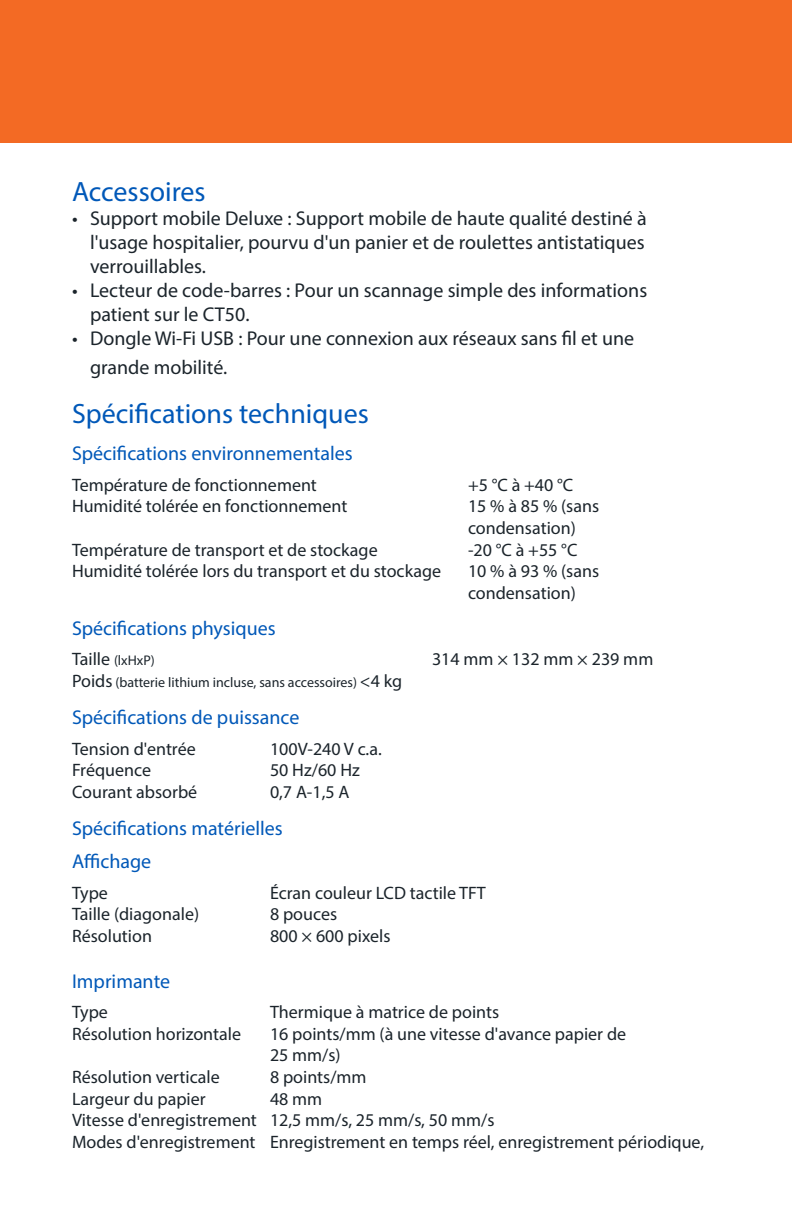
<style>
.page{position:relative;width:792px;height:1224px;background:#fff}
.page>*{position:absolute;margin:0;border:0;box-sizing:border-box;transform-origin:0 0}
.t1{font:28px "Myriad Pro";color:#0058b8}
.t2{font:20px/24px "Myriad Pro";color:#1b242b}
.t3{font:20px/33px "Myriad Pro";color:#0058b8}
.t4{font:18px/21.6px "Myriad Pro";color:#1b242b}
.t5{font:14px "Myriad Pro";color:#1b242b}
.s1{font-size:18px}
</style>
<div class="page">
<div style="left:0;top:0;width:792px;height:142px;background:#f36a24"></div>
<h1 class="t1" style="left:72px;top:174px;width:135px">Accessoires</h1>
<p class="t2" style="left:90px;top:206px;width:558px;text-align:justify;text-indent:-18px">• Support mobile Deluxe : Support mobile de haute qualité destiné à l'usage hospitalier, pourvu d'un panier et de roulettes antistatiques verrouillables.</p>
<p class="t2" style="left:90px;top:278px;width:559px;text-indent:-18px">• Lecteur de code-barres : Pour un scannage simple des informations patient sur le CT50.</p>
<p class="t2" style="left:90px;top:324px;width:546px;line-height:28.8px;text-indent:-18px">• Dongle Wi-Fi USB : Pour une connexion aux réseaux sans fil et une grande mobilité.</p>
<h1 class="t1" style="left:72px;top:396px;width:298px">Spécifications techniques</h1>
<p class="t3" style="left:72px;top:437px;width:282px">Spécifications environnementales</p>
<p class="t4" style="left:72px;top:474px;width:246px">Température de fonctionnement</p>
<p class="t4" style="left:468px;top:474px;width:107px">+5 °C à +40 °C</p>
<p class="t4" style="left:72px;top:495px;width:277px">Humidité tolérée en fonctionnement</p>
<p class="t4" style="left:468px;top:495px;width:133px">15 % à 85 % (sans condensation)</p>
<p class="t4" style="left:72px;top:538px;width:307px">Température de transport et de stockage</p>
<p class="t4" style="left:468px;top:538px;width:111px">-20 °C à +55 °C</p>
<p class="t4" style="left:72px;top:560px;width:371px">Humidité tolérée lors du transport et du stockage</p>
<p class="t4" style="left:468px;top:560px;width:133px">10 % à 93 % (sans condensation)</p>
<p class="t3" style="left:72px;top:611px;width:205px">Spécifications physiques</p>
<p class="t5" style="left:72px;top:652px;width:84px"><span class="s1">Taille</span> (lxHxP)</p>
<p class="t4" style="left:432px;top:648px;width:223px">314 mm × 132 mm × 239 mm</p>
<p class="t5" style="left:72px;top:674px;width:332px"><span class="s1">Poids</span> (batterie lithium incluse, sans accessoires) <span class="s1">&lt;4 kg</span></p>
<p class="t3" style="left:72px;top:701px;width:229px">Spécifications de puissance</p>
<p class="t4" style="left:72px;top:738px;width:125px">Tension d'entrée</p>
<p class="t4" style="left:270px;top:738px;width:113px">100V-240 V c.a.</p>
<p class="t4" style="left:72px;top:759px;width:81px">Fréquence</p>
<p class="t4" style="left:270px;top:759px;width:92px">50 Hz/60 Hz</p>
<p class="t4" style="left:72px;top:781px;width:127px">Courant absorbé</p>
<p class="t4" style="left:270px;top:781px;width:81px">0,7 A-1,5 A</p>
<p class="t3" style="left:72px;top:812px;width:212px">Spécifications matérielles<br>Affichage</p>
<p class="t4" style="left:72px;top:882px;width:37px">Type</p>
<p class="t4" style="left:270px;top:882px;width:217px">Écran couleur LCD tactile TFT</p>
<p class="t4" style="left:72px;top:903px;width:129px">Taille (diagonale)</p>
<p class="t4" style="left:270px;top:903px;width:69px">8 pouces</p>
<p class="t4" style="left:72px;top:925px;width:81px">Résolution</p>
<p class="t4" style="left:270px;top:925px;width:122px">800 × 600 pixels</p>
<p class="t3" style="left:72px;top:964px;width:100px">Imprimante</p>
<p class="t4" style="left:72px;top:1001px;width:37px">Type</p>
<p class="t4" style="left:270px;top:1001px;width:231px">Thermique à matrice de points</p>
<p class="t4" style="left:72px;top:1023px;width:171px">Résolution horizontale</p>
<p class="t4" style="left:270px;top:1023px;width:358px">16 points/mm (à une vitesse d'avance papier de<br>25 mm/s)</p>
<p class="t4" style="left:72px;top:1066px;width:149px">Résolution verticale</p>
<p class="t4" style="left:270px;top:1066px;width:98px">8 points/mm</p>
<p class="t4" style="left:72px;top:1087px;width:135px">Largeur du papier</p>
<p class="t4" style="left:72px;top:1087px;width:634px;text-indent:198px">48 mm<br>Vitesse d'enregistrement 12,5 mm/s, 25 mm/s, 50 mm/s<br>Modes d'enregistrement Enregistrement en temps réel, enregistrement périodique,</p>
</div>
